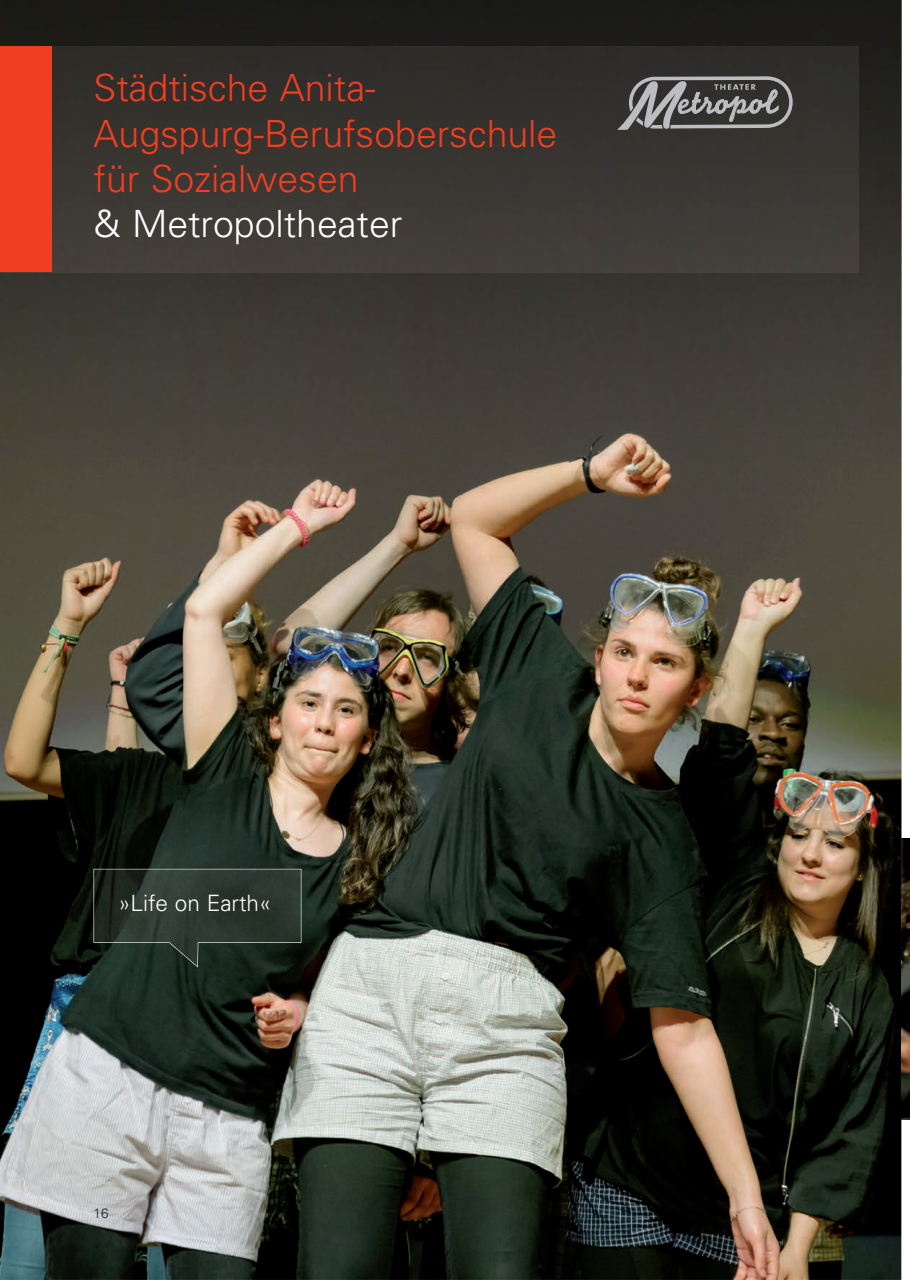
<style>
.page{position:relative;width:910px;height:1280px;background:#fff}
.page>*{position:absolute;margin:0;border:0;box-sizing:border-box;transform-origin:0 0}
.t1{font:300 37.5px/45px "Univers";color:#ef3e22}
.t2{font:300 37.5px "Univers";color:#fff}
.t3{font:300 22.5px "Univers";color:#fff}
.t4{font:300 13.5px "Univers";color:#231f20}
</style>
<div class="page">
<img style="left:0;top:0;width:902px;height:1280px">
<img style="left:51px;top:47px;width:808px;height:225px">
<div style="left:0;top:47px;width:51px;height:225px;background:#ef3e22"></div>
<svg style="left:617px;top:76px;width:176px;height:54px;background:#646463"></svg>
<img style="left:901px;top:839px;width:9px;height:280px">
<svg style="left:94px;top:869px;width:207px;height:98px;background:#29352c"></svg>
<p class="t1" style="left:94px;top:66px;width:465px">Städtische Anita-<br>Augspurg-Berufsoberschule für Sozialwesen</p>
<p class="t2" style="left:94px;top:201px;width:310px">&amp; Metropoltheater</p>
<p class="t3" style="left:118px;top:889px;width:155px">»Life on Earth«</p>
<p class="t4" style="left:94px;top:1205px;width:16px">16</p>
</div>
